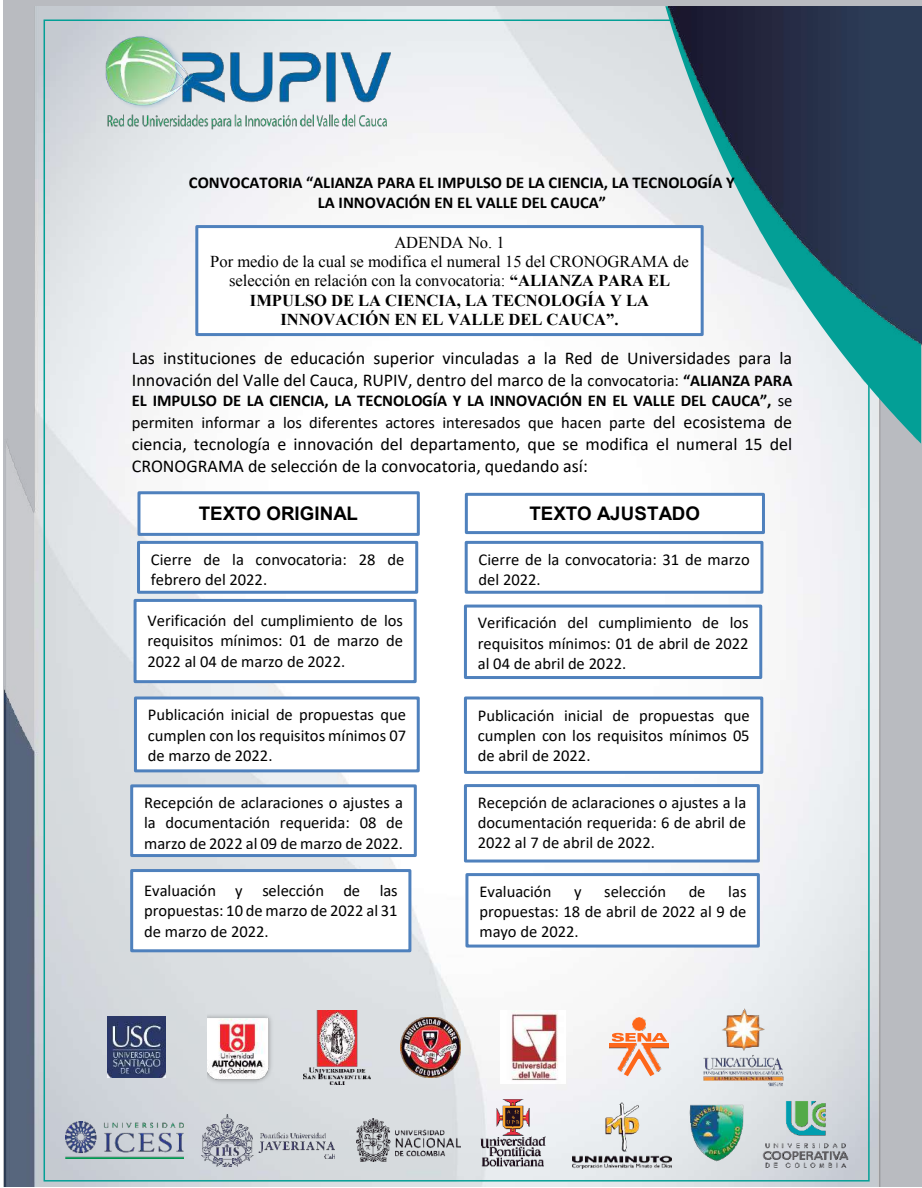
<style>
.page{position:relative;width:922px;height:1188px;background:#fff}
.page>*{position:absolute;margin:0;border:0;box-sizing:border-box;transform-origin:0 0}
.t1{font:700 18.75px "Arial";color:#000}
.t2{font:18px/21.9px "Calibri";color:#000}
.t3{font:16.5px/20.1px "Calibri";color:#000;text-align:justify}
.t4{font:700 16.5px/20.5px "Calibri";color:#000;text-align:center}
.t5{font:16.5px/19px "Times New Roman";color:#000;text-align:center}
.s1{font-weight:700}
.s2{font-size:16.5px}
.s3{font-weight:700;font-size:16.5px}
.s4{font-weight:400}
.s5{font-weight:400;font-size:18px}
</style>
<div class="page">
<img style="left:5px;top:6px;width:916px;height:1181px">
<svg style="left:665px;top:6px;width:256px;height:438px;fill:#f2f1f4"></svg>
<img style="left:668px;top:6px;width:253px;height:339px">
<img style="left:104px;top:33px;width:287px;height:96px">
<img style="left:500px;top:1010px;width:65px;height:74px">
<img style="left:108px;top:1016px;width:58px;height:62px">
<img style="left:356px;top:1119px;width:104px;height:43px">
<img style="left:207px;top:1008px;width:68px;height:78px">
<svg style="left:612px;top:1018px;width:55px;height:24px"></svg>
<img style="left:609px;top:1044px;width:27px;height:28px">
<img style="left:641px;top:1044px;width:28px;height:28px">
<svg style="left:624px;top:1048px;width:30px;height:28px"></svg>
<img style="left:303px;top:1010px;width:68px;height:74px">
<img style="left:202px;top:1114px;width:133px;height:52px">
<img style="left:401px;top:1017px;width:60px;height:60px">
<img style="left:688px;top:1102px;width:57px;height:63px">
<img style="left:688px;top:1000px;width:110px;height:94px">
<img style="left:468px;top:1090px;width:88px;height:88px">
<img style="left:572px;top:1103px;width:100px;height:65px">
<img style="left:65px;top:1122px;width:118px;height:37px">
<img style="left:757px;top:1093px;width:96px;height:81px">
<div style="left:197px;top:227px;width:505px;height:108px;background:#fff"></div>
<div style="left:195px;top:225px;width:508px;height:111px;border:3px solid #4f81bd"></div>
<div style="left:139px;top:493px;width:279px;height:41px;background:#fff"></div>
<div style="left:137px;top:491px;width:283px;height:45px;border:3px solid #4f81bd"></div>
<div style="left:466px;top:494px;width:297px;height:39px;background:#fff"></div>
<div style="left:465px;top:493px;width:300px;height:41px;border:3px solid #4f81bd"></div>
<div style="left:465px;top:606px;width:295px;height:72px;background:#fff"></div>
<div style="left:464px;top:605px;width:298px;height:74px;border:3px solid #4f81bd"></div>
<div style="left:465px;top:786px;width:293px;height:75px;background:#fff"></div>
<div style="left:464px;top:784px;width:296px;height:79px;border:3px solid #4f81bd"></div>
<div style="left:132px;top:786px;width:283px;height:70px;background:#fff"></div>
<div style="left:130px;top:784px;width:287px;height:73px;border:3px solid #4f81bd"></div>
<div style="left:135px;top:698px;width:283px;height:73px;background:#fff"></div>
<div style="left:134px;top:696px;width:286px;height:76px;border:3px solid #4f81bd"></div>
<div style="left:138px;top:542px;width:279px;height:50px;background:#fff"></div>
<div style="left:137px;top:541px;width:281px;height:53px;border:3px solid #4f81bd"></div>
<div style="left:466px;top:542px;width:296px;height:50px;background:#fff"></div>
<div style="left:464px;top:541px;width:299px;height:53px;border:3px solid #4f81bd"></div>
<div style="left:135px;top:600px;width:280px;height:82px;background:#fff"></div>
<div style="left:134px;top:599px;width:282px;height:84px;border:3px solid #4f81bd"></div>
<div style="left:132px;top:871px;width:278px;height:80px;background:#fff"></div>
<div style="left:130px;top:869px;width:281px;height:83px;border:3px solid #4f81bd"></div>
<div style="left:465px;top:698px;width:296px;height:74px;background:#fff"></div>
<div style="left:464px;top:696px;width:299px;height:78px;border:3px solid #4f81bd"></div>
<div style="left:467px;top:875px;width:291px;height:71px;background:#fff"></div>
<div style="left:465px;top:873px;width:295px;height:75px;border:3px solid #4f81bd"></div>
<p class="t4" style="left:189px;top:172px;width:547px">CONVOCATORIA “ALIANZA PARA EL IMPULSO DE LA CIENCIA, LA TECNOLOGÍA Y<br>LA INNOVACIÓN EN EL VALLE DEL CAUCA”</p>
<p class="t5" style="left:210px;top:233px;width:480px">ADENDA No. 1<br>Por medio de la cual se modifica el numeral 15 del CRONOGRAMA de selección en relación con la convocatoria: <span class="s1">“ALIANZA PARA EL IMPULSO DE LA CIENCIA, LA TECNOLOGÍA Y LA INNOVACIÓN EN EL VALLE DEL CAUCA”.</span></p>
<p class="t2" style="left:132px;top:346px;width:662px">Las instituciones de educación superior vinculadas a la Red de Universidades para la<br>Innovación del Valle del Cauca, RUPIV, dentro del marco de la <span class="s2">convocatoria:</span> <span class="s3">“ALIANZA PARA</span></p>
<p class="t4" style="left:132px;top:390px;width:662px;line-height:21.8px;text-align:left">EL IMPULSO DE LA CIENCIA, LA TECNOLOGÍA Y LA INNOVACIÓN EN EL VALLE DEL CAUCA”, <span class="s4">se permiten informar a los diferentes actores interesados que hacen parte</span> <span class="s5">del ecosistema de</span></p>
<p class="t2" style="left:132px;top:433px;width:662px">ciencia, tecnología e innovación del departamento, que se modifica el numeral 15 del<br>CRONOGRAMA de selección de la convocatoria, quedando así:</p>
<p class="t1" style="left:199px;top:502px;width:160px">TEXTO ORIGINAL</p>
<p class="t1" style="left:529px;top:501px;width:172px">TEXTO AJUSTADO</p>
<p class="t3" style="left:151px;top:549px;width:255px">Cierre de la convocatoria: 28 de febrero del 2022.</p>
<p class="t3" style="left:478px;top:549px;width:273px">Cierre de la convocatoria: 31 de marzo del 2022.</p>
<p class="t3" style="left:147px;top:610px;width:257px">Verificación del cumplimiento de los requisitos mínimos: 01 de marzo de 2022 al 04 de marzo de 2022.</p>
<p class="t3" style="left:478px;top:613px;width:272px">Verificación del cumplimiento de los requisitos mínimos: 01 de abril de 2022 al 04 de abril de 2022.</p>
<p class="t3" style="left:148px;top:705px;width:260px">Publicación inicial de propuestas que cumplen con los requisitos mínimos 07 de marzo de 2022.</p>
<p class="t3" style="left:144px;top:792px;width:261px">Recepción de aclaraciones o ajustes a la documentación requerida: 08 de marzo de 2022 al 09 de marzo de 2022.</p>
<p class="t3" style="left:144px;top:880px;width:255px">Evaluación y selección de las propuestas: 10 de marzo de 2022 al 31 de marzo de 2022.</p>
<p class="t3" style="left:478px;top:705px;width:273px">Publicación inicial de propuestas que cumplen con los requisitos mínimos 05 de abril de 2022.</p>
<p class="t3" style="left:478px;top:792px;width:270px">Recepción de aclaraciones o ajustes a la documentación requerida: 6 de abril de 2022 al 7 de abril de 2022.</p>
<p class="t3" style="left:479px;top:881px;width:74px">Evaluación</p>
<p class="t3" style="left:574px;top:881px;width:9px">y</p>
<p class="t3" style="left:604px;top:881px;width:63px">selección</p>
<p class="t3" style="left:688px;top:881px;width:18px">de</p>
<p class="t3" style="left:479px;top:881px;width:269px;text-indent:249px">las propuestas: 18 de abril de 2022 al 9 de mayo de 2022.</p>
</div>
